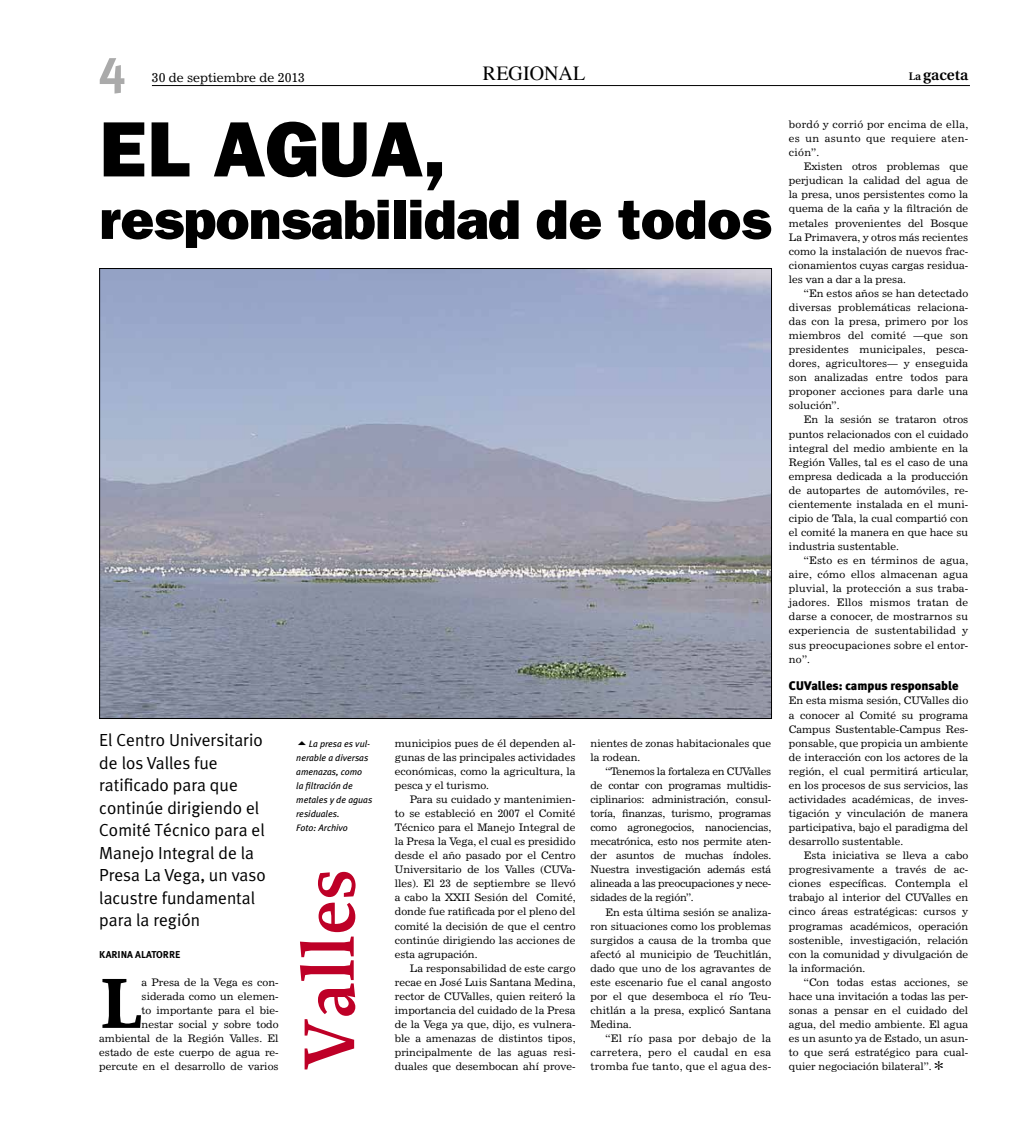
<style>
.page{position:relative;width:1025px;height:1125px;background:#fff}
.page>*{position:absolute;margin:0;border:0;box-sizing:border-box;transform-origin:0 0}
.t1{font:800 78.75px "Franklin Gothic";color:#000}
.t2{font:600 75px "Proforma";color:#be0027}
.t3{font:700 74.88px "Proforma";color:#000}
.t4{font:800 56.25px "Franklin Gothic";letter-spacing:-.01em;color:#000}
.t5{font:700 50px "Meta Plus";color:#aaa}
.t6{font:20px "Times";color:#000}
.t7{font:17.5px/22.5px "Meta Plus Normal";color:#000}
.t8{font:600 15.12px "Utopia";color:#000}
.t9{font:900 12.5px "Meta Plus";color:#000}
.t10{font:12.5px "News 702 BT";color:#000}
.t11{font:10.25px/14.1px "News 702 BT";color:#000;text-align:justify}
.t12{font:700 10px "Meta Plus";color:#000}
.t13{font:italic 9.38px/14px "Meta Plus";color:#000}
.s1{font-size:11px}
.s2{font-family:"Monotype Sorts";font-size:12.5px}
</style>
<div class="page">
<hr style="left:152px;top:85px;width:817px;height:1px;background:#000">
<img style="left:101px;top:270px;width:668px;height:447px">
<h3 class="t5" style="left:99px;top:38px;width:29px">4</h3>
<p class="t10" style="left:152px;top:70px;width:155px">30 de septiembre de 2013</p>
<h3 class="t6" style="left:483px;top:54px;width:104px">REGIONAL</h3>
<h3 class="t8" style="left:908px;top:66px;width:61px"><span class="s1">La</span> gaceta</h3>
<h1 class="t1" style="left:100px;top:103px;width:348px">EL AGUA,</h1>
<h3 class="t4" style="left:100px;top:187px;width:673px">responsabilidad de todos</h3>
<h3 class="t7" style="left:99px;top:729px;width:168px">El Centro Universitario de los Valles fue ratificado para que continúe dirigiendo el<br>Comité Técnico para el<br>Manejo Integral de la<br>Presa La Vega, un vaso lacustre fundamental para la región</h3>
<p class="t12" style="left:99px;top:948px;width:81px">KARINA ALATORRE</p>
<h3 class="t3" style="left:99px;top:956px;width:44px">L</h3>
<p class="t11" style="left:99px;top:975px;width:181px;text-align:right">a Presa de la Vega es con&shy;siderada como un elemen-<br>to importante para el bie-<br>nestar social y sobre todo ambiental de la Región Valles. El estado de este cuerpo de agua re&shy;percute en el desarrollo de varios</p>
<p class="t13" style="left:296px;top:736px;width:78px;text-indent:12px">La presa es vul&shy;nerable a diversas amenazas, como<br>la filtración de metales y de aguas residuales.<br>Foto: Archivo</p>
<h2 class="t2" style="left:282px;top:1070px;width:203px;rotate:-90deg">Valles</h2>
<p class="t11" style="left:394px;top:736px;width:182px">municipios pues de él dependen al&shy;gunas de las principales actividades económicas, como la agricultura, la pesca y el turismo.</p>
<p class="t11" style="left:394px;top:792px;width:182px;text-indent:15px">Para su cuidado y mantenimien&shy;to se estableció en 2007 el Comité Técnico para el Manejo Integral de la Presa la Vega, el cual es presidido desde el año pasado por el Centro Universitario de los Valles (CUVa&shy;lles). El 23 de septiembre se llevó a cabo la XXII Sesión del Comité, donde fue ratificada por el pleno del comité la decisión de que el centro continúe dirigiendo las acciones de esta agrupación.</p>
<p class="t11" style="left:394px;top:961px;width:182px;text-indent:15px">La responsabilidad de este cargo recae en José Luis Santana Medina, rector de CUValles, quien reiteró la importancia del cuidado de la Presa de la Vega ya que, dijo, es vulnera&shy;ble a amenazas de distintos tipos, principalmente de las aguas resi&shy;duales que desembocan ahí prove-</p>
<p class="t11" style="left:590px;top:736px;width:182px">nientes de zonas habitacionales que la rodean.</p>
<p class="t11" style="left:590px;top:764px;width:182px;text-indent:15px">“Tenemos la fortaleza en CUValles de contar con programas multidis&shy;ciplinarios: administración, consul&shy;toría, finanzas, turismo, programas como agronegocios, nanociencias, mecatrónica, esto nos permite aten&shy;der asuntos de muchas índoles.<br>Nuestra investigación además está alineada a las preocupaciones y nece&shy;sidades de la región”.</p>
<p class="t11" style="left:590px;top:905px;width:182px;text-indent:15px">En esta última sesión se analiza&shy;ron situaciones como los problemas surgidos a causa de la tromba que afectó al municipio de Teuchitlán, dado que uno de los agravantes de este escenario fue el canal angosto por el que desemboca el río Teu&shy;chitlán a la presa, explicó Santana Medina.</p>
<p class="t11" style="left:590px;top:1031px;width:182px;text-indent:15px">“El río pasa por debajo de la carretera, pero el caudal en esa tromba fue tanto, que el agua des-</p>
<p class="t11" style="left:788px;top:117px;width:181px">bordó y corrió por encima de ella, es un asunto que requiere aten&shy;ción”.</p>
<p class="t11" style="left:788px;top:159px;width:181px;text-indent:15px">Existen otros problemas que perjudican la calidad del agua de la presa, unos persistentes como la quema de la caña y la filtración de metales provenientes del Bosque La Primavera, y otros más recientes como la instalación de nuevos frac&shy;cionamientos cuyas cargas residua&shy;les van a dar a la presa.</p>
<p class="t11" style="left:788px;top:286px;width:181px;text-indent:15px">“En estos años se han detectado diversas problemáticas relaciona&shy;das con la presa, primero por los miembros del comité —que son presidentes municipales, pesca&shy;dores, agricultores— y enseguida son analizadas entre todos para proponer acciones para darle una solución”.</p>
<p class="t11" style="left:788px;top:413px;width:181px;text-indent:15px">En la sesión se trataron otros puntos relacionados con el cuidado integral del medio ambiente en la Región Valles, tal es el caso de una empresa dedicada a la producción de autopartes de automóviles, re&shy;cientemente instalada en el muni&shy;cipio de Tala, la cual compartió con el comité la manera en que hace su industria sustentable.</p>
<p class="t11" style="left:788px;top:553px;width:181px;text-indent:15px">“Esto es en términos de agua, aire, cómo ellos almacenan agua pluvial, la protección a sus traba&shy;jadores. Ellos mismos tratan de darse a conocer, de mostrarnos su experiencia de sustentabilidad y sus preocupaciones sobre el entor&shy;no”.</p>
<p class="t9" style="left:788px;top:679px;width:171px">CUValles: campus responsable</p>
<p class="t11" style="left:788px;top:694px;width:181px">En esta misma sesión, CUValles dio a conocer al Comité su programa Campus Sustentable-Campus Res&shy;ponsable, que propicia un ambiente de interacción con los actores de la región, el cual permitirá articular, en los procesos de sus servicios, las actividades académicas, de inves&shy;tigación y vinculación de manera participativa, bajo el paradigma del desarrollo sustentable.</p>
<p class="t11" style="left:788px;top:848px;width:181px;text-indent:15px">Esta iniciativa se lleva a cabo progresivamente a través de ac&shy;ciones específicas. Contempla el trabajo al interior del CUValles en cinco áreas estratégicas: cursos y programas académicos, operación sostenible, investigación, relación con la comunidad y divulgación de la información.</p>
<p class="t11" style="left:788px;top:975px;width:181px;text-indent:15px">“Con todas estas acciones, se hace una invitación a todas las per&shy;sonas a pensar en el cuidado del agua, del medio ambiente. El agua es un asunto ya de Estado, un asun&shy;to que será estratégico para cual&shy;quier negociación bilateral”. <span class="s2">[</span></p>
</div>
